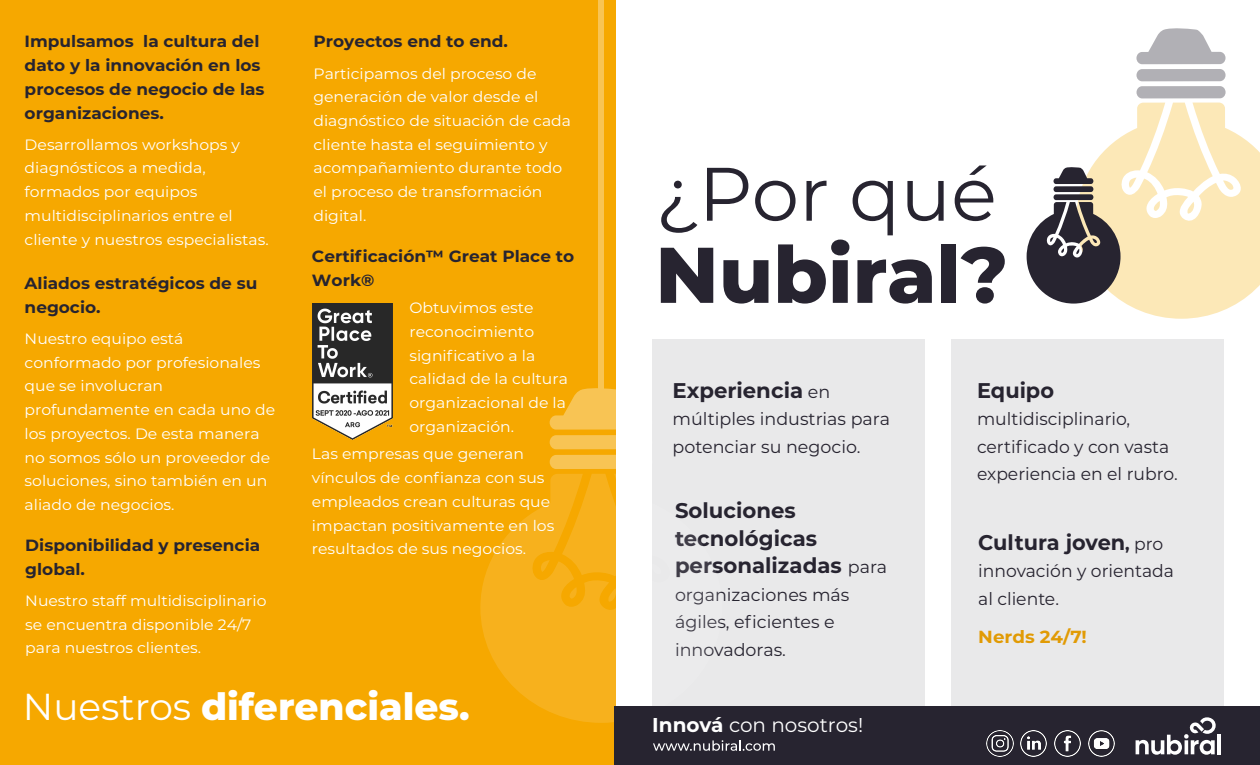
<style>
.page{position:relative;width:1260px;height:765px;background:#fff}
.page>*{position:absolute;margin:0;border:0;box-sizing:border-box;transform-origin:0 0}
.t1{font:800 37.5px "Montserrat";color:#fff}
.t2{font:700 21.25px/27.5px "Montserrat";color:#272430}
.t3{font:20px "Montserrat";color:#fff}
.t4{font:17.5px/27.5px "Montserrat";color:#272430}
.t5{font:700 17.5px "Montserrat";color:#f6a800;scale:1.04 1}
.t6{font:700 16.25px/23.8px "Montserrat";color:#272430;scale:1.04 1}
.t7{font:15px/23.8px "Montserrat";color:#fff;scale:1.04 1}
.s1{font-weight:400}
.s2{font-weight:400;font-size:17.5px}
.s3{font-weight:700}
.s4{font-size:17.5px}
</style>
<div class="page">
<div style="left:0;top:0;width:615px;height:765px;background:#f6a800"></div>
<div style="left:1136px;top:69px;width:90px;height:12px;background:#b1b0b5;border-radius:6px"></div>
<svg style="left:1136px;top:28px;width:90px;height:36px"></svg>
<div style="left:1137px;top:86px;width:89px;height:12px;background:#b1b0b5;border-radius:6px"></div>
<svg style="left:1076px;top:103px;width:184px;height:216px;fill:#fce8b7"></svg>
<div style="left:1054px;top:186px;width:39px;height:6px;background:#272430;border-radius:3px"></div>
<svg style="left:1054px;top:166px;width:39px;height:18px"></svg>
<div style="left:1054px;top:194px;width:39px;height:6px;background:#272430;border-radius:3px"></div>
<svg style="left:1027px;top:202px;width:94px;height:102px"></svg>
<svg style="left:955px;top:165px;width:38px;height:56px"></svg>
<svg style="left:661px;top:168px;width:283px;height:136px"></svg>
<div style="left:941px;top:244px;width:15px;height:59px;background:#272430"></div>
<svg style="left:961px;top:247px;width:44px;height:57px"></svg>
<div style="left:652px;top:339px;width:272px;height:367px;background:#e9e9ea"></div>
<div style="left:951px;top:339px;width:272px;height:373px;background:#e9e9ea"></div>
<svg style="left:550px;top:435px;width:102px;height:14px"></svg>
<svg style="left:550px;top:386px;width:66px;height:44px"></svg>
<svg style="left:550px;top:455px;width:102px;height:14px"></svg>
<svg style="left:480px;top:474px;width:136px;height:249px;fill:#f7b11d"></svg>
<div style="left:598px;top:0;width:6px;height:395px;background:#f8c454"></div>
<div style="left:614px;top:706px;width:646px;height:59px;background:#272430"></div>
<svg style="left:653px;top:740px;width:122px;height:11px"></svg>
<img style="left:987px;top:731px;width:26px;height:26px">
<img style="left:1021px;top:731px;width:26px;height:26px">
<img style="left:1055px;top:731px;width:26px;height:26px">
<img style="left:1088px;top:731px;width:27px;height:26px">
<img style="left:313px;top:304px;width:80px;height:136px">
<svg style="left:1136px;top:717px;width:80px;height:38px"></svg>
<hr style="left:1217px;top:734px;width:4px;height:20px;background:#fff">
<p class="t6" style="left:25px;top:29px;width:232px">Impulsamos la cultura del dato y la innovación en los procesos de negocio de las organizaciones.</p>
<p class="t7" style="left:25px;top:132px;width:236px">Desarrollamos workshops y diagnósticos a medida, formados por equipos multidisciplinarios entre el cliente y nuestros especialistas.</p>
<p class="t6" style="left:25px;top:271px;width:225px">Aliados estratégicos de su negocio.</p>
<p class="t7" style="left:25px;top:326px;width:242px">Nuestro equipo está conformado por profesionales que se involucran profundamente en cada uno de los proyectos. De esta manera no somos sólo un proveedor de soluciones, sino también en un aliado de negocios.</p>
<p class="t6" style="left:25px;top:532px;width:227px">Disponibilidad y presencia global.</p>
<p class="t7" style="left:25px;top:588px;width:233px">Nuestro staff multidisciplinario se encuentra disponible 24/7 para nuestros clientes.</p>
<p class="t6" style="left:313px;top:29px;width:189px">Proyectos end to end.</p>
<p class="t7" style="left:313px;top:61px;width:249px">Participamos del proceso de generación de valor desde el diagnóstico de situación de cada cliente hasta el seguimiento y acompañamiento durante todo el proceso de transformación digital.</p>
<p class="t6" style="left:312px;top:243px;width:254px">Certificación™ Great Place to<br>Work®</p>
<p class="t7" style="left:409px;top:295px;width:154px">Obtuvimos este reconocimiento significativo a la calidad de la cultura organizacional de la organización.</p>
<p class="t7" style="left:312px;top:442px;width:235px">Las empresas que generan vínculos de confianza con sus empleados crean culturas que impactan positivamente en los resultados de sus negocios.</p>
<h1 class="t1" style="left:23px;top:679px;width:448px"><span class="s1">Nuestros</span> diferenciales.</h1>
<h2 class="t2" style="left:673px;top:375px;width:159px">Experiencia <span class="s2">en</span></h2>
<p class="t4" style="left:673px;top:405px;width:219px">múltiples industrias para potenciar su negocio.</p>
<h2 class="t2" style="left:675px;top:496px;width:214px">Soluciones tecnológicas personalizadas <span class="s2">para</span></h2>
<p class="t4" style="left:675px;top:580px;width:176px">organizaciones más ágiles, eficientes e innovadoras.</p>
<h3 class="t3" style="left:652px;top:711px;width:212px"><span class="s3">Innová</span> con nosotros!</h3>
<h2 class="t2" style="left:977px;top:375px;width:78px">Equipo</h2>
<p class="t4" style="left:977px;top:405px;width:202px">multidisciplinario, certificado y con vasta experiencia en el rubro.</p>
<h2 class="t2" style="left:978px;top:527px;width:187px">Cultura joven<span class="s4">,</span> <span class="s2">pro</span></h2>
<p class="t4" style="left:978px;top:557px;width:197px">innovación y orientada al cliente.</p>
<p class="t5" style="left:978px;top:625px;width:106px">Nerds 24/7!</p>
</div>
